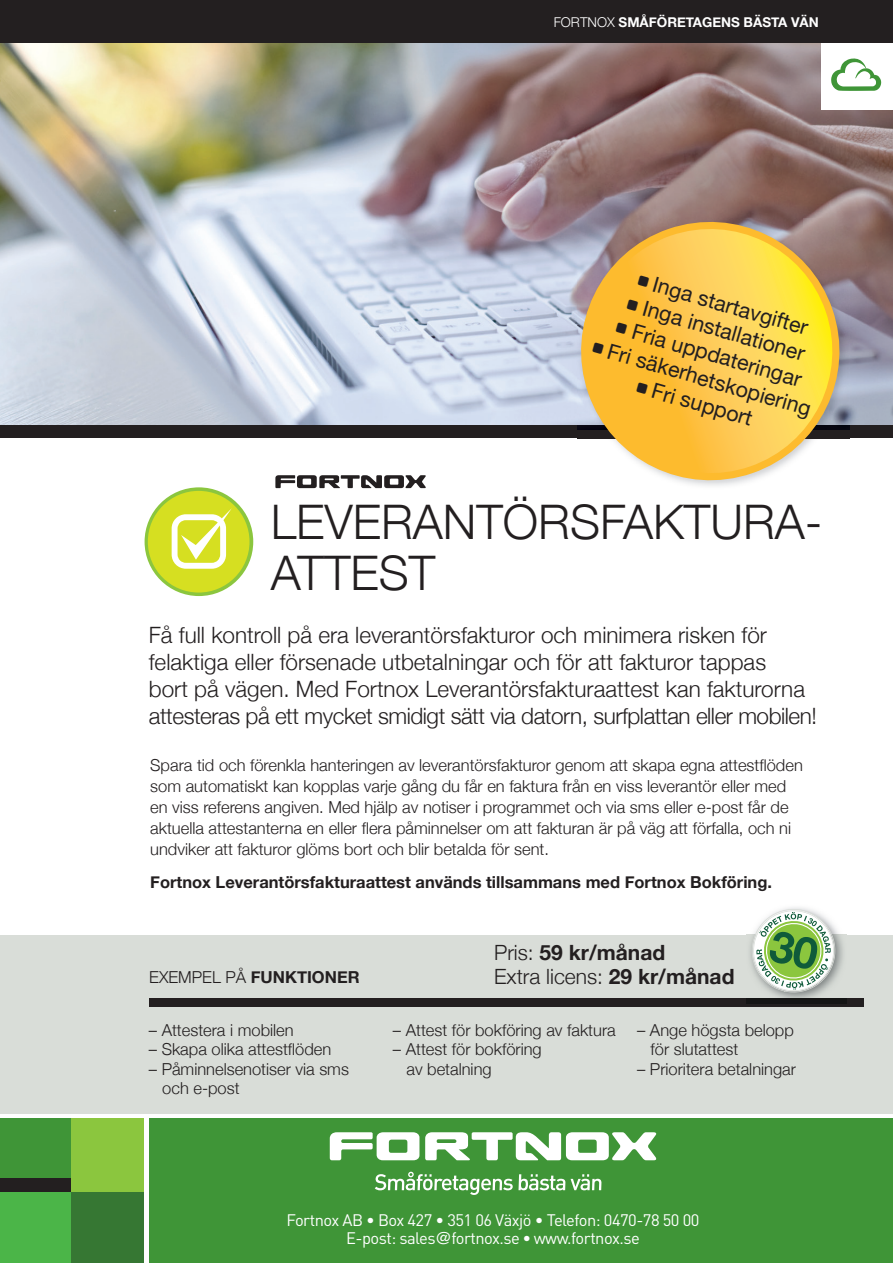
<style>
.page{position:relative;width:893px;height:1263px;background:#fff}
.page>*{position:absolute;margin:0;border:0;box-sizing:border-box;transform-origin:0 0}
.t1{font:300 47.7px/51px "Helvetica Neue";color:#231f20}
.t2{font:300 22.5px/27px "Helvetica Neue";color:#231f20}
.t3{font:21.3px "Helvetica Neue";color:#231f20}
.t4{font:700 21px/24px "Helvetica Neue";color:#231f20}
.t5{font:300 16.5px/21px "Helvetica Neue";color:#231f20}
.t6{font:700 16.5px "Helvetica Neue";color:#231f20}
.t7{font:16.5px/18px "DIN";letter-spacing:-.03em;color:#fff;text-align:center}
.t8{font:700 13.5px "Helvetica Neue";color:#fff}
.s1{font-weight:300}
.s2{font-family:"Agency FB";font-weight:700;font-size:25.65px}
.s3{font-family:"Helvetica"}
.s4{font-weight:700}
</style>
<div class="page">
<img style="left:0;top:43px;width:893px;height:382px">
<svg style="left:145px;top:487px;width:108px;height:109px"></svg>
<div style="left:148px;top:491px;width:101px;height:101px;background:#d6df21;border-radius:50%"></div>
<svg style="left:172px;top:508px;width:60px;height:61px"></svg>
<div style="left:0;top:1191px;width:71px;height:72px;background:#4bb548"></div>
<div style="left:71px;top:1191px;width:72px;height:72px;background:#367733"></div>
<div style="left:149px;top:1118px;width:744px;height:145px;background:#3f9537"></div>
<div style="left:0;top:1118px;width:71px;height:73px;background:#3f9537"></div>
<div style="left:0;top:1178px;width:71px;height:13px;background:#231f20"></div>
<div style="left:71px;top:1118px;width:72px;height:73px;background:#8bc63e"></div>
<div style="left:821px;top:42px;width:72px;height:67px;background:#fff"></div>
<svg style="left:831px;top:58px;width:51px;height:33px"></svg>
<div style="left:0;top:0;width:893px;height:43px;background:#231f20"></div>
<div style="left:0;top:425px;width:893px;height:13px;background:#231f20"></div>
<div style="left:0;top:935px;width:893px;height:178px;background:#d9ddd8"></div>
<div style="left:149px;top:998px;width:714px;height:9px;background:#231f20"></div>
<img style="left:746px;top:934px;width:101px;height:70px">
<svg style="left:748px;top:907px;width:91px;height:89px"></svg>
<svg style="left:565px;top:206px;width:290px;height:280px;background:#e3bf6b"></svg>
<svg style="left:330px;top:1132px;width:89px;height:28px"></svg>
<svg style="left:425px;top:1132px;width:232px;height:28px"></svg>
<svg style="left:375px;top:1172px;width:226px;height:23px"></svg>
<svg style="left:275px;top:475px;width:151px;height:13px"></svg>
<p class="t8" style="left:554px;top:12px;width:267px"><span class="s1">FORTNOX</span> SMÅFÖRETAGENS BÄSTA VÄN</p>
<p class="t3" style="left:642px;top:264px;width:178px;rotate:16deg"><span class="s2">•</span> Inga startavgifter</p>
<p class="t3" style="left:631px;top:288px;width:186px;rotate:16deg"><span class="s2">•</span> Inga installationer</p>
<p class="t3" style="left:620px;top:311px;width:194px;rotate:16deg"><span class="s2">•</span> Fria uppdateringar</p>
<p class="t3" style="left:597px;top:331px;width:228px;rotate:16deg"><span class="s2">•</span> Fri säkerhetskopiering</p>
<p class="t3" style="left:641px;top:371px;width:121px;rotate:16deg"><span class="s2">•</span> Fri support</p>
<h1 class="t1" style="left:271px;top:493px;width:553px">LEVERANTÖRSFAKTURA-<br>ATTEST</h1>
<p class="t2" style="left:149px;top:620px;width:669px">Få full kontroll på era leverantörsfakturor och minimera risken för felaktiga eller försenade utbetalningar och för att fakturor tappas<br>bort på vägen. Med Fortnox Leverantörsfakturaattest kan fakturorna attesteras på ett mycket smidigt sätt via datorn, surfplattan eller mobilen!</p>
<p class="t5" style="left:150px;top:753px;width:654px">Spara tid och förenkla hanteringen av leverantörsfakturor genom att skapa egna attestflöden som automatiskt kan kopplas varje gång du får en faktura från en viss leverantör eller med en viss referens angiven. Med hjälp av notiser i programmet och via sms eller e-post får de aktuella attestanterna en eller flera påminnelser om att fakturan är på väg att förfalla, och ni undviker att fakturor glöms bort och blir betalda för sent.</p>
<p class="t6" style="left:150px;top:869px;width:623px">Fortnox Leverantörsfakturaattest används tillsammans med Fortnox Bokföring.</p>
<p class="t6" style="left:149px;top:964px;width:212px"><span class="s1">EXEMPEL PÅ</span> FUNKTIONER</p>
<p class="t5" style="left:149px;top:1018px;width:146px">– Attestera i mobilen</p>
<p class="t5" style="left:149px;top:1037px;width:184px">– Skapa olika attestflöden</p>
<p class="t5" style="left:162px;top:1058px;width:188px;line-height:19.5px;text-indent:-14px">– Påminnelsenotiser via sms och e-post</p>
<p class="t4" style="left:494px;top:941px;width:242px"><span class="s1">Pris:</span> 59 kr/månad<br><span class="s1">Extra licens:</span> 29 kr/månad</p>
<p class="t5" style="left:393px;top:1018px;width:224px">– Attest för bokföring av faktura</p>
<p class="t5" style="left:406px;top:1038px;width:137px;line-height:19.5px;text-indent:-14px">– Attest för bokföring av betalning</p>
<p class="t5" style="left:651px;top:1019px;width:145px;line-height:19.5px;text-indent:-14px">– Ange högsta belopp för slutattest</p>
<p class="t5" style="left:637px;top:1057px;width:160px">– Prioritera betalningar</p>
<p class="t7" style="left:287px;top:1210px;width:414px">Fortnox AB • Box 427 • 351 06 Växjö • Telefon: 0470-78 50 00<br>E-post: sales<span class="s3">@</span>fortnox.se <span class="s4">•</span> www.fortnox.se</p>
</div>
